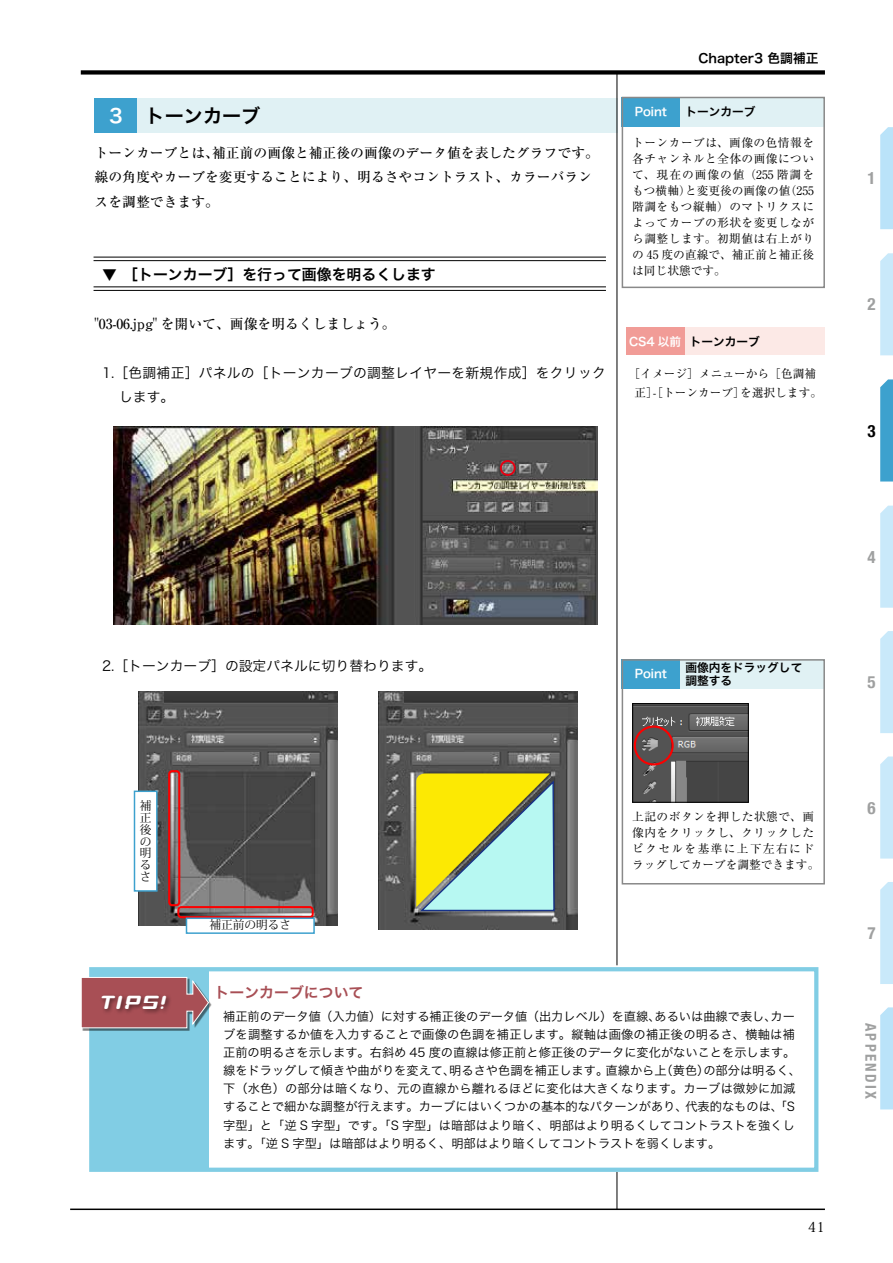
<style>
.page{position:relative;width:893px;height:1263px;background:#fff}
.page>*{position:absolute;margin:0;border:0;box-sizing:border-box;transform-origin:0 0}
.t1{font:21.3px "Rosemary";color:#fff}
.t2{font:19.2px "Hira Kaku Pro W6";color:#000}
.t3{font:700 condensed 16.95px "Helvetica Neue";color:#9fa0a0}
.t4{font:700 condensed 16.95px "Helvetica Neue";color:#000}
.t5{font:14.85px "Hira Kaku Pro W6";color:#000}
.t6{font:14.85px "Hira Kaku Pro W6";color:#a84f55}
.t7{font:700 condensed 14.85px "Helvetica Neue";letter-spacing:.16em;color:#9fa0a0}
.t8{font:500 13.8px/24.5px "Ryumin Pro";color:#000}
.t9{font:13.8px/24.5px "Hira Kaku Pro W3";letter-spacing:.015em;color:#000}
.t10{font:13.8px "Koz Min Pro";color:#000}
.t11{font:12.75px "Hira Kaku Pro W6";color:#000}
.t12{font:12.15px/18px "Hira Kaku Pro W3";color:#000}
.t13{font:11.7px/15.9px "Ryumin Pro";letter-spacing:.04em;color:#000;text-align:justify}
.t14{font:11.7px/19.2px "Ryumin Pro";color:#000;text-align:center}
.t15{font:11.7px/12.8px "Hira Kaku Pro W6";color:#000}
.t16{font:11.7px/11.7px "Koz Min Pro";color:#000}
.t17{font:11.7px "Hira Kaku Pro W6";color:#fff}
.s1{color:#fff}
</style>
<div class="page">
<hr style="left:94px;top:286px;width:512px;height:1px;background:#000">
<hr style="left:94px;top:290px;width:512px;height:1px;background:#000">
<hr style="left:94px;top:257px;width:512px;height:1px;background:#000">
<hr style="left:94px;top:260px;width:512px;height:1px;background:#000">
<div style="left:95px;top:99px;width:523px;height:34px;background:#e0f1f4"></div>
<div style="left:95px;top:99px;width:42px;height:34px;background:#3da1ce"></div>
<img style="left:114px;top:427px;width:483px;height:197px">
<div style="left:500px;top:460px;width:16px;height:16px;border:2px solid #e60012;border-radius:50%"></div>
<img style="left:379px;top:692px;width:198px;height:237px">
<img style="left:139px;top:692px;width:199px;height:233px">
<div style="left:168px;top:770px;width:12px;height:136px;border:2px solid #fc0000;border-radius:3px"></div>
<div style="left:177px;top:906px;width:137px;height:12px;border:2px solid #fc0000;border-radius:3px"></div>
<div style="left:134px;top:791px;width:23px;height:100px;background:#fff"></div>
<div style="left:134px;top:790px;width:24px;height:102px;border:1px solid #3da1ce"></div>
<div style="left:186px;top:918px;width:128px;height:15px;background:#fff"></div>
<div style="left:186px;top:917px;width:129px;height:17px;border:1px solid #3da1ce"></div>
<svg style="left:416px;top:773px;width:139px;height:139px;background:#c9dd74"></svg>
<div style="left:89px;top:967px;width:729px;height:205px;background:#fff;border:4px solid #81cde4"></div>
<div style="left:91px;top:968px;width:118px;height:200px;background:#81cde4"></div>
<div style="left:82px;top:978px;width:130px;height:53px;background:#000;opacity:.5"></div>
<svg style="left:81px;top:976px;width:129px;height:53px;background:#a56d74"></svg>
<div style="left:99px;top:993px;width:73px;height:22px;background:#000;opacity:.5"></div>
<div style="left:626px;top:327px;width:199px;height:28px;background:#fce9e6"></div>
<div style="left:626px;top:327px;width:58px;height:28px;background:#f19c97"></div>
<div style="left:622px;top:97px;width:203px;height:29px;background:#e0f1f4"></div>
<div style="left:622px;top:97px;width:58px;height:29px;background:#3da1ce"></div>
<div style="left:622px;top:97px;width:203px;height:191px;border:2px solid #898989"></div>
<div style="left:622px;top:659px;width:203px;height:30px;background:#e0f1f4"></div>
<div style="left:622px;top:659px;width:58px;height:30px;background:#3da1ce"></div>
<div style="left:622px;top:659px;width:203px;height:225px;border:2px solid #898989"></div>
<img style="left:634px;top:705px;width:113px;height:96px">
<div style="left:632px;top:703px;width:117px;height:100px;border:1px solid #000"></div>
<div style="left:634px;top:725px;width:40px;height:40px;border:2px solid #fc0000;border-radius:50%"></div>
<div style="left:81px;top:70px;width:744px;height:5px;background:#000"></div>
<hr style="left:70px;top:1208px;width:755px;height:2px;background:#000">
<svg style="left:880px;top:127px;width:13px;height:102px"></svg>
<svg style="left:880px;top:253px;width:13px;height:102px"></svg>
<svg style="left:880px;top:379px;width:13px;height:102px"></svg>
<svg style="left:880px;top:506px;width:13px;height:102px"></svg>
<svg style="left:880px;top:631px;width:13px;height:102px"></svg>
<svg style="left:880px;top:756px;width:13px;height:102px"></svg>
<svg style="left:880px;top:882px;width:13px;height:102px"></svg>
<svg style="left:880px;top:1007px;width:13px;height:102px"></svg>
<hr style="left:617px;top:72px;width:1px;height:893px;background:#000">
<hr style="left:617px;top:1172px;width:1px;height:38px;background:#000">
<h2 class="t2" style="left:109px;top:99px;width:153px"><span class="s1">3</span> トーンカーブ</h2>
<p class="t8" style="left:95px;top:139px;width:506px">トーンカーブとは、補正前の画像と補正後の画像のデータ値を表したグラフです。線の角度やカーブを変更することにより、明るさやコントラスト、カラーバランスを調整できます。</p>
<p class="t5" style="left:102px;top:261px;width:335px">▼ ［トーンカーブ］を行って画像を明るくします</p>
<p class="t8" style="left:95px;top:311px;width:303px">"03-06.jpg" を開いて、画像を明るくしましょう。</p>
<p class="t9" style="left:119px;top:359px;width:488px;text-indent:-17px">1.［色調補正］パネルの［トーンカーブの調整レイヤーを新規作成］をクリックします。</p>
<p class="t11" style="left:698px;top:47px;width:122px">Chapter3 色調補正</p>
<p class="t17" style="left:635px;top:101px;width:34px">Point</p>
<p class="t15" style="left:685px;top:105px;width:72px">トーンカーブ</p>
<p class="t13" style="left:632px;top:134px;width:183px">トーンカーブは、画像の色情報を各チャンネルと全体の画像について、現在の画像の値（255 階調をもつ横軸）と変更後の画像の値（255階調をもつ縦軸）のマトリクスによってカーブの形状を変更しながら調整します。初期値は右上がりの 45 度の直線で、補正前と補正後は同じ状態です。</p>
<p class="t15" style="left:629px;top:334px;width:132px"><span class="s1">CS4 以前</span> トーンカーブ</p>
<p class="t14" style="left:629px;top:363px;width:195px">［イメージ］メニューから［色調補正］-［トーンカーブ］を選択します。</p>
<h3 class="t3" style="left:867px;top:164px;width:10px">1</h3>
<h3 class="t3" style="left:867px;top:290px;width:10px">2</h3>
<h3 class="t4" style="left:867px;top:416px;width:10px">3</h3>
<p class="t9" style="left:102px;top:653px;width:332px">2.［トーンカーブ］の設定パネルに切り替わります。</p>
<p class="t17" style="left:635px;top:663px;width:34px">Point</p>
<p class="t15" style="left:685px;top:661px;width:118px">画像内をドラッグして調整する</p>
<h3 class="t3" style="left:867px;top:543px;width:10px">4</h3>
<h3 class="t3" style="left:867px;top:668px;width:10px">5</h3>
<p class="t16" style="left:140px;top:800px;width:13px">補正後の明るさ</p>
<h1 class="t1" style="left:102px;top:994px;width:66px">TIPS!</h1>
<p class="t16" style="left:209px;top:919px;width:83px">補正前の明るさ</p>
<p class="t13" style="left:632px;top:808px;width:189px;text-align:left">上記のボタンを押した状態で、画像内をクリックし、クリックしたピクセルを基準に上下左右にドラッグしてカーブを調整できます。</p>
<p class="t6" style="left:215px;top:979px;width:150px">トーンカーブについて</p>
<p class="t12" style="left:223px;top:1007px;width:580px">補正前のデータ値（入力値）に対する補正後のデータ値（出力レベル）を直線、あるいは曲線で表し、カーブを調整するか値を入力することで画像の色調を補正します。縦軸は画像の補正後の明るさ、横軸は補正前の明るさを示します。右斜め 45 度の直線は修正前と修正後のデータに変化がないことを示します。線をドラッグして傾きや曲がりを変えて、明るさや色調を補正します。直線から上（黄色）の部分は明るく、下（水色）の部分は暗くなり、元の直線から離れるほどに変化は大きくなります。カーブは微妙に加減することで細かな調整が行えます。カーブにはいくつかの基本的なパターンがあり、代表的なものは、「S字型」と「逆 S 字型」です。「S 字型」は暗部はより暗く、明部はより明るくしてコントラストを強くします。「逆 S 字型」は暗部はより明るく、明部はより暗くしてコントラストを弱くします。</p>
<p class="t10" style="left:808px;top:1217px;width:18px">41</p>
<h3 class="t3" style="left:867px;top:793px;width:10px">6</h3>
<h3 class="t3" style="left:867px;top:919px;width:10px">7</h3>
<p class="t7" style="left:883px;top:1023px;width:78px;rotate:90deg">APPENDIX</p>
</div>
